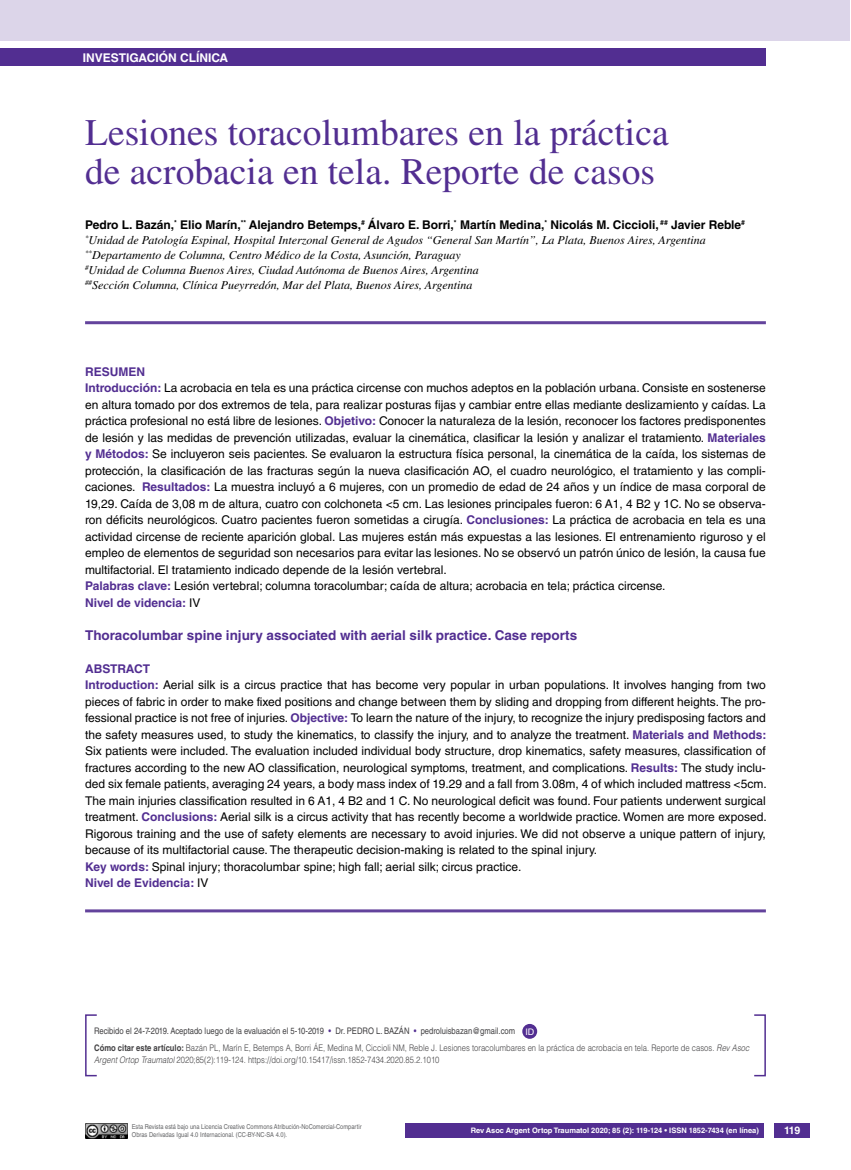
<style>
.page{position:relative;width:851px;height:1170px;background:#fff}
.page>*{position:absolute;margin:0;border:0;box-sizing:border-box;transform-origin:0 0}
.t1{font:37.5px/39px "Times LT Std";color:#522e91}
.t2{font:700 13.5px "Helvetica LT Std";color:#522e91}
.t3{font:12px/16.5px "Helvetica LT Std";color:#000}
.t4{font:italic 12px/15px "Times LT Std";color:#000}
.t5{font:700 12px "Helvetica LT Std";color:#000}
.t6{font:700 12px "Helvetica LT Std";color:#fff}
.t7{font:700 10.5px "Helvetica LT Std";color:#fff}
.t8{font:300 9px/16.2px "Helvetica LT Std";color:#414042;scale:.85 1}
.t9{font:9px "Helvetica LT Std";color:#fff}
.t10{font:700 7.5px "Helvetica LT Std";color:#fff}
.t11{font:6.75px/7.5px "Helvetica LT Std";color:#636466;scale:.85 1}
.s1{font-weight:700;color:#522e91}
.s2{font-weight:400}
.s3{font-weight:400;color:#522e91}
.s4{font-weight:400;color:#fff}
.s5{font-weight:700}
.s6{font-style:italic}
</style>
<div class="page">
<div style="left:774px;top:1123px;width:35px;height:14px;background:#522e91"></div>
<div style="left:0;top:49px;width:765px;height:17px;background:#522e91"></div>
<hr style="left:85px;top:321px;width:680px;height:3px;background:#63439c">
<hr style="left:85px;top:909px;width:680px;height:3px;background:#63439c">
<img style="left:85px;top:1123px;width:42px;height:14px">
<div style="left:0;top:0;width:849px;height:41px;background:#dcd5e9"></div>
<div style="left:405px;top:1123px;width:359px;height:14px;background:#522e91"></div>
<div style="left:85px;top:1014px;width:12px;height:62px;border:2px solid #522e91"></div>
<div style="left:522px;top:1023px;width:15px;height:15px;background:#522e91;border-radius:50%"></div>
<p class="t6" style="left:83px;top:50px;width:147px">INVESTIGACIÓN CLÍNICA</p>
<h1 class="t1" style="left:85px;top:112px;width:585px">Lesiones toracolumbares en la práctica de acrobacia en tela. Reporte de casos</h1>
<p class="t5" style="left:85px;top:217px;width:661px">Pedro L. Bazán,<sup>*</sup> Elio Marín,<sup>**</sup> Alejandro Betemps,<sup>#</sup> Álvaro E. Borri,<sup>*</sup> Martín Medina,<sup>*</sup> Nicolás M. Ciccioli, <sup>##</sup> Javier Reble<sup>#</sup></p>
<p class="t4" style="left:85px;top:232px;width:622px"><sup>*</sup>Unidad de Patología Espinal, Hospital Interzonal General de Agudos “General San Martín”, La Plata, Buenos Aires, Argentina <sup>**</sup>Departamento de Columna, Centro Médico de la Costa, Asunción, Paraguay<br><sup>#</sup>Unidad de Columna Buenos Aires, Ciudad Autónoma de Buenos Aires, Argentina<br><sup>##</sup>Sección Columna, Clínica Pueyrredón, Mar del Plata, Buenos Aires, Argentina</p>
<p class="t3" style="left:85px;top:363px;width:682px"><span class="s1">Resumen<br>Introducción:</span> La acrobacia en tela es una práctica circense con muchos adeptos en la población urbana. Consiste en sostenerse en altura tomado por dos extremos de tela, para realizar posturas fijas y cambiar entre ellas mediante deslizamiento y caídas. La práctica profesional no está libre de lesiones. <span class="s1">Objetivo:</span> Conocer la naturaleza de la lesión, reconocer los factores predisponentes de lesión y las medidas de prevención utilizadas, evaluar la cinemática, clasificar la lesión y analizar el tratamiento. <span class="s1">Materiales y Métodos:</span> Se incluyeron seis pacientes. Se evaluaron la estructura física personal, la cinemática de la caída, los sistemas de protección, la clasificación de las fracturas según la nueva clasificación AO, el cuadro neurológico, el tratamiento y las compli&shy;caciones. <span class="s1">Resultados:</span> La muestra incluyó a 6 mujeres, con un promedio de edad de 24 años y un índice de masa corporal de 19,29. Caída de 3,08 m de altura, cuatro con colchoneta &lt;5 cm. Las lesiones principales fueron: 6 A1, 4 B2 y 1C. No se observa&shy;ron déficits neurológicos. Cuatro pacientes fueron sometidas a cirugía. <span class="s1">Conclusiones:</span> La práctica de acrobacia en tela es una actividad circense de reciente aparición global. Las mujeres están más expuestas a las lesiones. El entrenamiento riguroso y el empleo de elementos de seguridad son necesarios para evitar las lesiones. No se observó un patrón único de lesión, la causa fue multifactorial. El tratamiento indicado depende de la lesión vertebral.<br><span class="s1">Palabras clave:</span> Lesión vertebral; columna toracolumbar; caída de altura; acrobacia en tela; práctica circense.<br><span class="s1">Nivel de videncia:</span> IV</p>
<p class="t2" style="left:85px;top:626px;width:493px">Thoracolumbar spine injury associated with aerial silk practice. Case reports</p>
<p class="t3" style="left:85px;top:660px;width:683px"><span class="s1">Abstract<br>Introduction:</span> Aerial silk is a circus practice that has become very popular in urban populations. It involves hanging from two pieces of fabric in order to make fixed positions and change between them by sliding and dropping from different heights. The pro&shy;fessional practice is not free of injuries. <span class="s1">Objective:</span> To learn the nature of the injury, to recognize the injury predisposing factors and the safety measures used, to study the kinematics, to classify the injury, and to analyze the treatment. <span class="s1">Materials and Methods:<br></span>Six patients were included. The evaluation included individual body structure, drop kinematics, safety measures, classification of fractures according to the new AO classification, neurological symptoms, treatment, and complications. <span class="s1">Results:</span> The study inclu&shy;ded six female patients, averaging 24 years, a body mass index of 19.29 and a fall from 3.08m, 4 of which included mattress &lt;5cm.<br>The main injuries classification resulted in 6 A1, 4 B2 and 1 C. No neurological deficit was found. Four patients underwent surgical treatment. <span class="s1">Conclusions:</span> Aerial silk is a circus activity that has recently become a worldwide practice. Women are more exposed.<br>Rigorous training and the use of safety elements are necessary to avoid injuries. We did not observe a unique pattern of injury, because of its multifactorial cause. The therapeutic decision-making is related to the spinal injury.<br><span class="s1">Key words:</span> Spinal injury; thoracolumbar spine; high fall; aerial silk; circus practice.<br><span class="s1">Nivel de Evidencia:</span> IV</p>
<p class="t8" style="left:94px;top:1022px;width:772px"><span class="s2">Recibido el 24-7-2019. Aceptado luego de la evaluación el 5-10-2019</span> <span class="s3">•</span> <span class="s2">Dr. PEDRO L. Bazán</span> <span class="s3">•</span> <span class="s2">pedroluisbazan@gmail.com</span> <span class="s4">http://orcid.org/0000-0003-0060-6558<br></span><span class="s5">Cómo citar este artículo:</span> Bazán PL, Marín E, Betemps A, Borri ÁE, Medina M, Ciccioli NM, Reble J. Lesiones toracolumbares en la práctica de acrobacia en tela. Reporte de casos. <span class="s6">Rev Asoc</span></p>
<p class="t8" style="left:94px;top:1051px;width:408px"><span class="s6">Argent Ortop Traumatol</span> 2020;85(2):119-124. https://doi.org/10.15417/issn.1852-7434.2020.85.2.1010</p>
<p class="t9" style="left:525px;top:1026px;width:10px">ID</p>
<p class="t11" style="left:132px;top:1123px;width:272px">Esta Revista está bajo una Licencia Creative Commons Atribución-NoComercial-Compartir<br>Obras Derivadas Igual 4.0 Internacional. (CC-BY-NC-SA 4.0).</p>
<p class="t10" style="left:470px;top:1125px;width:290px">Rev Asoc Argent Ortop Traumatol 2020; 85 (2): 119-124 • ISSN 1852-7434 (en línea)</p>
<p class="t7" style="left:784px;top:1124px;width:18px">119</p>
</div>
